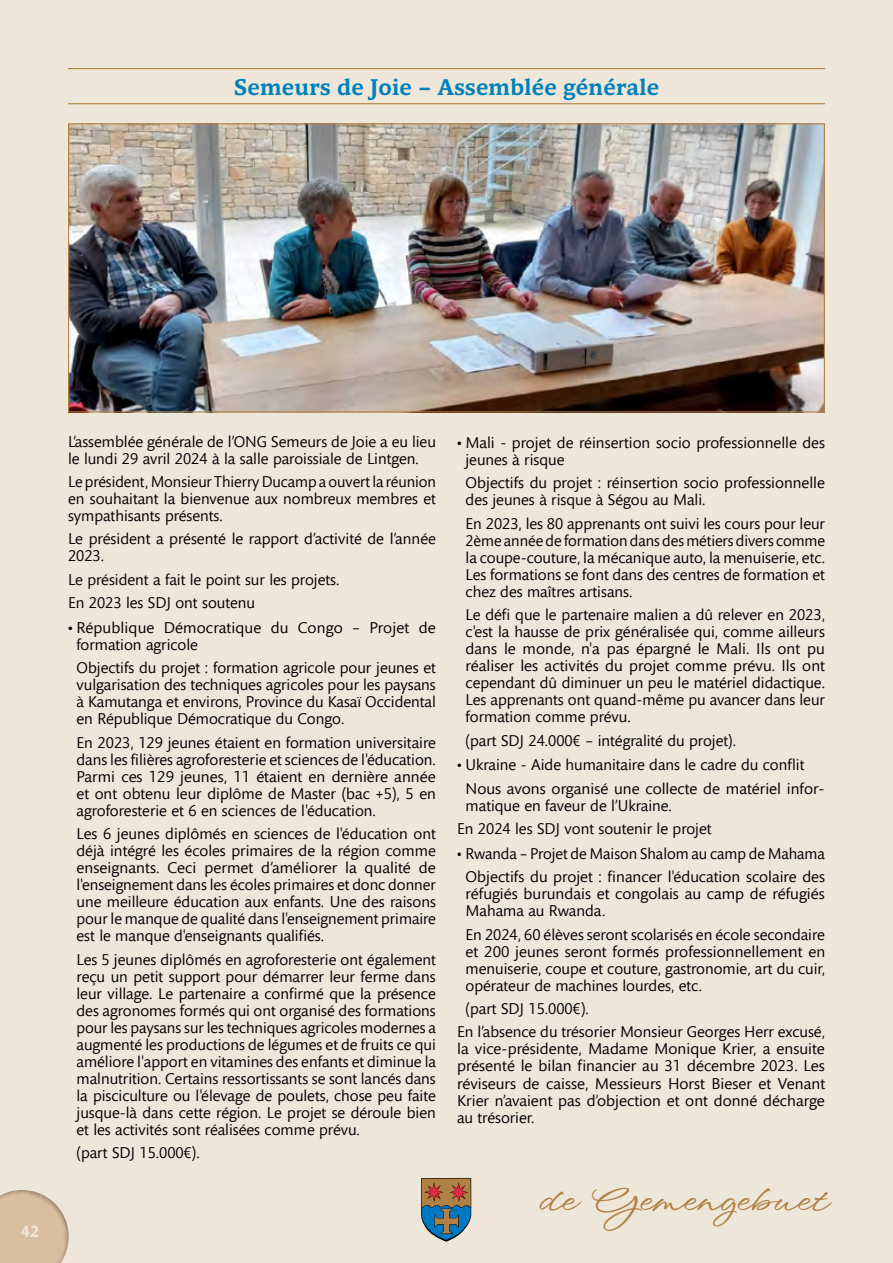
<style>
.page{position:relative;width:893px;height:1263px;background:#efe6da}
.page>*{position:absolute;margin:0;border:0;box-sizing:border-box;transform-origin:0 0}
.t1{font:500 42px "Wind Song";letter-spacing:-.015em;color:#af8145}
.t2{font:500 23.25px "Mundo Serif";letter-spacing:.01em;color:#0081b8}
.t3{font:700 16.5px "Mundo Sans Pro";color:#efe6da}
.t4{font:15.75px/17px "Mundo Sans Pro";color:#000}
</style>
<div class="page">
<hr style="left:68px;top:68px;width:757px;height:1px;background:#af8145">
<hr style="left:68px;top:103px;width:757px;height:1px;background:#af8145">
<img style="left:70px;top:125px;width:753px;height:285px">
<svg style="left:421px;top:1178px;width:50px;height:64px"></svg>
<svg style="left:0;top:1190px;width:69px;height:73px"></svg>
<h2 class="t2" style="left:234px;top:70px;width:427px">Semeurs de Joie – Assemblée générale</h2>
<p class="t3" style="left:21px;top:1220px;width:20px">42</p>
<p class="t4" style="left:68px;top:432px;width:369px">L’assemblée générale de l’ONG Semeurs de Joie a eu lieu le lundi 29 avril 2024 à la salle paroissiale de Lintgen.</p>
<p class="t4" style="left:68px;top:473px;width:369px;text-align:justify">Le président, Monsieur Thierry Ducamp a ouvert la réunion en souhaitant la bienvenue aux nombreux membres et sympathisants présents.</p>
<p class="t4" style="left:68px;top:530px;width:369px">Le président a présenté le rapport d’activité de l’année<br>2023.</p>
<p class="t4" style="left:68px;top:567px;width:273px;line-height:23.4px">Le président a fait le point sur les projets.<br>En 2023 les SDJ ont soutenu</p>
<p class="t4" style="left:76px;top:619px;width:361px;text-indent:-8px">• République Démocratique du Congo – Projet de formation agricole</p>
<p class="t4" style="left:77px;top:659px;width:361px;text-align:justify">Objectifs du projet : formation agricole pour jeunes et vulgarisation des techniques agricoles pour les paysans à Kamutanga et environs, Province du Kasaï Occidental en République Démocratique du Congo.</p>
<p class="t4" style="left:77px;top:734px;width:361px;text-align:justify">En 2023, 129 jeunes étaient en formation universitaire dans les filières agroforesterie et sciences de l'éducation.<br>Parmi ces 129 jeunes, 11 étaient en dernière année et ont obtenu leur diplôme de Master (bac +5), 5 en agroforesterie et 6 en sciences de l'éducation.</p>
<p class="t4" style="left:77px;top:825px;width:361px;text-align:justify">Les 6 jeunes diplômés en sciences de l'éducation ont déjà intégré les écoles primaires de la région comme enseignants. Ceci permet d’améliorer la qualité de l'enseignement dans les écoles primaires et donc donner une meilleure éducation aux enfants. Une des raisons pour le manque de qualité dans l'enseignement primaire est le manque d'enseignants qualifiés.</p>
<p class="t4" style="left:77px;top:950px;width:361px;text-align:justify">Les 5 jeunes diplômés en agroforesterie ont également reçu un petit support pour démarrer leur ferme dans leur village. Le partenaire a confirmé que la présence des agronomes formés qui ont organisé des formations pour les paysans sur les techniques agricoles modernes a augmenté les productions de légumes et de fruits ce qui améliore l'apport en vitamines des enfants et diminue la malnutrition. Certains ressortissants se sont lancés dans la pisciculture ou l'élevage de poulets, chose peu faite jusque-là dans cette région. Le projet se déroule bien et les activités sont réalisées comme prévu.</p>
<p class="t4" style="left:77px;top:1144px;width:125px">(part SDJ 15.000€).</p>
<p class="t4" style="left:465px;top:434px;width:361px;text-indent:-8px">• Mali - projet de réinsertion socio professionnelle des jeunes à risque</p>
<p class="t4" style="left:466px;top:474px;width:361px">Objectifs du projet : réinsertion socio professionnelle des jeunes à risque à Ségou au Mali.</p>
<p class="t4" style="left:466px;top:515px;width:361px;text-align:justify">En 2023, les 80 apprenants ont suivi les cours pour leur 2ème année de formation dans des métiers divers comme la coupe-couture, la mécanique auto, la menuiserie, etc.<br>Les formations se font dans des centres de formation et chez des maîtres artisans.</p>
<p class="t4" style="left:466px;top:606px;width:361px;text-align:justify">Le défi que le partenaire malien a dû relever en 2023, c'est la hausse de prix généralisée qui, comme ailleurs dans le monde, n'a pas épargné le Mali. Ils ont pu réaliser les activités du projet comme prévu. Ils ont cependant dû diminuer un peu le matériel didactique.<br>Les apprenants ont quand-même pu avancer dans leur formation comme prévu.</p>
<p class="t4" style="left:466px;top:731px;width:272px">(part SDJ 24.000€ – intégralité du projet).</p>
<p class="t4" style="left:466px;top:753px;width:358px;line-height:23.4px;text-indent:-9px">• Ukraine - Aide humanitaire dans le cadre du conflit<br>Nous avons organisé une collecte de matériel infor-</p>
<p class="t4" style="left:457px;top:793px;width:256px;line-height:23.4px;text-indent:9px">matique en faveur de l’Ukraine.<br>En 2024 les SDJ vont soutenir le projet</p>
<p class="t4" style="left:457px;top:842px;width:369px;line-height:23.4px;text-align:center">• Rwanda – Projet de Maison Shalom au camp de Mahama<br>Objectifs du projet : financer l'éducation scolaire des</p>
<p class="t4" style="left:466px;top:885px;width:361px">réfugiés burundais et congolais au camp de réfugiés<br>Mahama au Rwanda.</p>
<p class="t4" style="left:466px;top:926px;width:361px;text-align:justify">En 2024, 60 élèves seront scolarisés en école secondaire et 200 jeunes seront formés professionnellement en menuiserie, coupe et couture, gastronomie, art du cuir, opérateur de machines lourdes, etc.</p>
<p class="t4" style="left:457px;top:997px;width:369px;line-height:23.4px;text-indent:9px">(part SDJ 15.000€).<br>En l’absence du trésorier Monsieur Georges Herr excusé,</p>
<p class="t4" style="left:457px;top:1040px;width:369px;text-align:justify">la vice-présidente, Madame Monique Krier, a ensuite présenté le bilan financier au 31 décembre 2023. Les réviseurs de caisse, Messieurs Horst Bieser et Venant Krier n’avaient pas d’objection et ont donné décharge au trésorier.</p>
<h1 class="t1" style="left:533px;top:1171px;width:291px">de Gemengebuet</h1>
</div>
